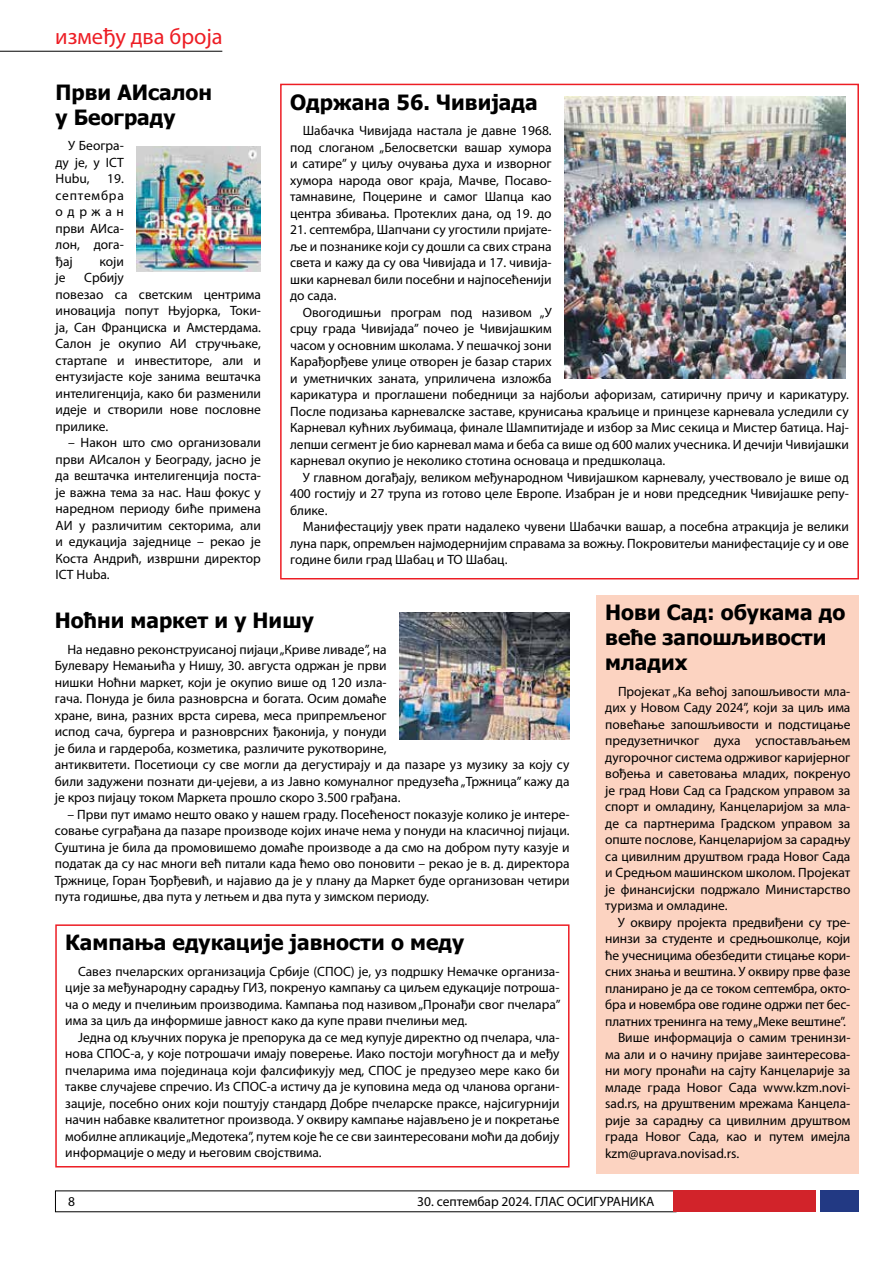
<style>
.page{position:relative;width:893px;height:1263px;background:#fff}
.page>*{position:absolute;margin:0;border:0;box-sizing:border-box;transform-origin:0 0}
.t1{font:22.5px "Myriad Pro";color:#ed1d24}
.t2{font:700 21px/25.2px "Tahoma";color:#000}
.t3{font:13.5px/16.5px "Myriad Pro";color:#000;text-align:justify}
</style>
<div class="page">
<div style="left:821px;top:1191px;width:38px;height:21px;background:#223983"></div>
<div style="left:673px;top:1191px;width:143px;height:21px;background:#d2232a"></div>
<hr style="left:0;top:51px;width:222px;height:1px;background:#000">
<div style="left:597px;top:595px;width:262px;height:579px;background:#fcd3c1"></div>
<div style="left:280px;top:84px;width:579px;height:495px;border:2px solid #ed1d24"></div>
<div style="left:55px;top:924px;width:514px;height:243px;border:2px solid #ed1d24"></div>
<img style="left:564px;top:97px;width:282px;height:281px">
<img style="left:137px;top:147px;width:124px;height:125px">
<img style="left:399px;top:612px;width:170px;height:128px">
<h1 class="t1" style="left:55px;top:22px;width:169px">између два броја</h1>
<h2 class="t2" style="left:56px;top:80px;width:158px">Први АИса-лон у Бео-гра-ду</h2>
<p class="t3" style="left:56px;top:137px;width:70px;text-indent:13px">У Београ&shy;ду је, у ICT Hubu,</p>
<h2 class="t2" style="left:290px;top:90px;width:249px">Одр-жа-на 56. Чиви-ја-да</h2>
<p class="t3" style="left:290px;top:122px;width:263px;text-indent:13px">Шабачка Чивијада настала је давне 1968. под слоганом „Белосветски вашар хумора и сатире” у циљу очувања духа и изворног хумора народа овог краја, Мачве, Посаво&shy;тамнавине, Поцерине и самог Шапца као центра збивања. Протеклих дана, од 19. до</p>
<p class="t3" style="left:290px;top:221px;width:263px">21. септембра, Шапчани су угостили пријате&shy;ље и познанике који су дошли са свих страна света и кажу да су ова Чивијада и 17. чивија&shy;шки карневал били посебни и најпосећенији до сада.</p>
<p class="t3" style="left:290px;top:304px;width:560px;text-align:left;text-indent:13px">Овогодишњи програм под називом „У<br>срцу града Чивијада” почео је Чивијашким<br>часом у основним школама. У пешачкој зони<br>Карађорђеве улице отворен је базар старих<br>и уметничких заната, уприличена изложба<br>карикатура и проглашени победници за најбољи афоризам, сатиричну причу и карикатуру.<br>После подизања карневалске заставе, крунисања краљице и принцезе карневала уследили су Карневал кућних љубимаца, финале Шампитијаде и избор за Мис секица и Мистер батица. Нај&shy;лепши сегмент је био карневал мама и беба са више од 600 малих учесника. И дечији Чивијашки карневал окупио је неколико стотина основаца и предшколаца.</p>
<p class="t3" style="left:290px;top:469px;width:560px;text-indent:13px">У главном догађају, великом међународном Чивијашком карневалу, учествовало је више од 400 гостију и 27 трупа из готово целе Европе. Изабран је и нови председник Чивијашке репу&shy;блике.</p>
<p class="t3" style="left:290px;top:518px;width:560px;text-indent:13px">Манифестацију увек прати надалеко чувени Шабачки вашар, а посебна атракција је велики луна парк, опремљен најмодернијим справама за вожњу. Покровитељи манифестације су и ове године били град Шабац и ТО Шабац.</p>
<p class="t3" style="left:56px;top:170px;width:70px;text-indent:52px">19. септембра одржан први АИса&shy;лон, дога&shy;ђај</p>
<p class="t3" style="left:99px;top:253px;width:26px">који</p>
<p class="t3" style="left:56px;top:269px;width:207px;text-align:left;text-indent:29px">Србију<br>повезао са светским центрима иновација попут Њујорка, Токи&shy;ја, Сан Франциска и Амстердама.<br>Салон је окупио АИ стручњаке, стартапе и инвеститоре, али и ентузијасте које занима вештачка интелигенција, како би разменили идеје и створили нове пословне прилике.</p>
<p class="t3" style="left:56px;top:434px;width:207px;text-indent:13px">– Након што смо организовали први АИсалон у Београду, јасно је да вештачка интелигенција поста&shy;је важна тема за нас. Наш фокус у наредном периоду биће примена АИ у различитим секторима, али и едукација заједнице – рекао је Коста Андрић, извршни директор ICT Huba.</p>
<h2 class="t2" style="left:55px;top:609px;width:261px">Ноћ-ни мар-кет и у Нишу</h2>
<p class="t3" style="left:55px;top:641px;width:516px;text-align:left;text-indent:13px">На недавно реконструисаној пијаци „Криве ливаде”, на<br>Булевару Немањића у Нишу, 30. августа одржан је први<br>нишки Ноћни маркет, који је окупио више од 120 изла-<br>гача. Понуда је била разноврсна и богата. Осим домаће<br>хране, вина, разних врста сирева, меса припремљеног<br>испод сача, бургера и разноврсних ђаконија, у понуди<br>је била и гардероба, козметика, различите рукотворине,<br>антиквитети. Посетиоци су све могли да дегустирају и да пазаре уз музику за коју су били задужени познати ди-џејеви, а из Јавно комуналног предузећа „Тржница” кажу да је кроз пијацу током Маркета прошло скоро 3.500 грађана.</p>
<p class="t3" style="left:55px;top:806px;width:516px;text-indent:13px">– Први пут имамо нешто овако у нашем граду. Посећеност показује колико је интере&shy;совање суграђана да пазаре производе којих иначе нема у понуди на класичној пијаци.<br>Суштина је била да промовишемо домаће производе а да смо на добром путу казује и податак да су нас многи већ питали када ћемо ово поновити – рекао је в. д. директора Тржнице, Горан Ђорђевић, и најавио да је у плану да Маркет буде организован четири пута годишње, два пута у летњем и два пута у зимском периоду.</p>
<p class="t3" style="left:56px;top:269px;width:12px">је</p>
<h2 class="t2" style="left:605px;top:600px;width:242px">Нови Сад: обу-ка-ма до веће запо-шљи-во-сти мла-дих</h2>
<p class="t3" style="left:605px;top:683px;width:247px;text-indent:13px">Пројекат „Ка већој запошљивости мла&shy;дих у Новом Саду 2024”, који за циљ има повећање запошљивости и подстицање предузетничког духа успостављањем дугорочног система одрживог каријерног вођења и саветовања младих, покренуо је град Нови Сад са Градском управом за спорт и омладину, Канцеларијом за мла&shy;де са партнерима Градском управом за опште послове, Канцеларијом за сарадњу са цивилним друштвом града Новог Сада и Средњом машинском школом. Пројекат је финансијски подржало Министарство туризма и омладине.</p>
<p class="t3" style="left:618px;top:914px;width:233px">У оквиру пројекта предвиђени су тре-</p>
<p class="t3" style="left:605px;top:930px;width:247px">нинзи за студенте и средњошколце, који</p>
<p class="t3" style="left:605px;top:947px;width:246px">ће учесницима обезбедити стицање кори-</p>
<p class="t3" style="left:605px;top:963px;width:247px">сних знања и вештина. У оквиру прве фазе</p>
<p class="t3" style="left:605px;top:980px;width:246px">планирано је да се током септембра, окто-</p>
<p class="t3" style="left:605px;top:996px;width:246px">бра и новембра ове године одржи пет бес-</p>
<p class="t3" style="left:605px;top:1013px;width:242px">платних тренинга на тему „Меке вештине”.</p>
<p class="t3" style="left:618px;top:1029px;width:233px">Више информација о самим тренинзи-</p>
<p class="t3" style="left:605px;top:1046px;width:246px">ма али и о начину пријаве заинтересова-</p>
<p class="t3" style="left:605px;top:1062px;width:247px">ни могу пронаћи на сајту Канцеларије за</p>
<p class="t3" style="left:605px;top:1079px;width:246px">младе града Новог Сада www.kzm.novi-</p>
<p class="t3" style="left:605px;top:1095px;width:246px">sad.rs, на друштвеним мрежама Канцела-</p>
<p class="t3" style="left:605px;top:1112px;width:247px">рије за сарадњу са цивилним друштвом</p>
<p class="t3" style="left:605px;top:1128px;width:247px">града Новог Сада, као и путем имејла</p>
<p class="t3" style="left:605px;top:1145px;width:135px">kzm@uprava.novisad.rs.</p>
<h2 class="t2" style="left:65px;top:931px;width:400px">Кам-па-ња еду-ка-ци-је јав-но-сти о меду</h2>
<p class="t3" style="left:65px;top:963px;width:497px;text-align:left;text-indent:13px">Савез пчеларских организација Србије (СПОС) је, уз подршку Немачке организа&shy;ције за међународну сарадњу ГИЗ, покренуо кампању са циљем едукације потроша&shy;ча о меду и пчелињим производима. Кампања под називом „Пронађи свог пчелара” има за циљ да информише јавност како да купе прави пчелињи мед.</p>
<p class="t3" style="left:65px;top:1029px;width:496px;text-indent:13px">Једна од кључних порука је препорука да се мед купује директно од пчелара, чла&shy;нова СПОС-а, у које потрошачи имају поверење. Иако постоји могућност да и међу пчеларима има појединаца који фалсификују мед, СПОС је предузео мере како би такве случајеве спречио. Из СПОС-а истичу да је куповина меда од чланова органи&shy;зације, посебно оних који поштују стандард Добре пчеларске праксе, најсигурнији начин набавке квалитетног производа. У оквиру кампање најављено је и покретање мобилне апликације „Медотека”, путем које ће се сви заинтересовани моћи да добију информације о меду и његовим својствима.</p>
<p class="t3" style="left:68px;top:1193px;width:8px">8</p>
<p class="t3" style="left:417px;top:1193px;width:239px">30. септембар 2024. ГЛАС ОСИГУРАНИКА</p>
</div>
